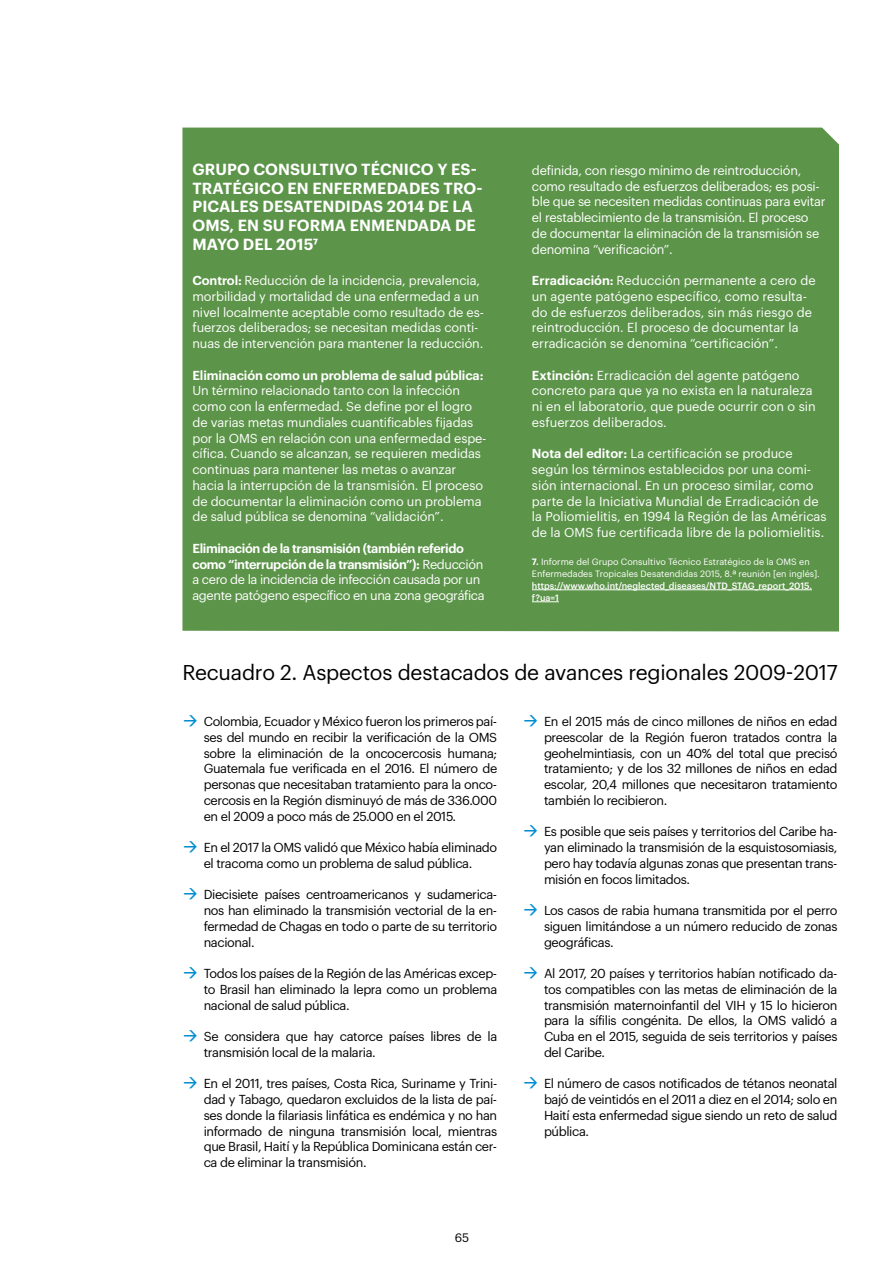
<style>
.page{position:relative;width:893px;height:1263px;background:#fff}
.page>*{position:absolute;margin:0;border:0;box-sizing:border-box;transform-origin:0 0}
.t1{font:21px "Graphik";letter-spacing:-.01em;color:#000}
.t2{font:600 15.75px/18.8px "Graphik";letter-spacing:.005em;color:#fff}
.t3{font:12.75px/15.8px "Graphik";letter-spacing:-.03em;color:#000;text-align:justify}
.t4{font:12.75px/15.8px "Graphik";letter-spacing:-.01em;color:#fff}
.t5{font:12.75px/15.8px "Graphik";letter-spacing:-.03em;color:#fff}
.t6{font:600 12.75px "Graphik";letter-spacing:-.01em;color:#fff}
.t7{font:12px "Graphik";color:#000}
.t8{font:9px/12px "Graphik";color:#fff}
.t9{font:500 9px/12px "Graphik";color:#fff}
.s1{font-weight:600}
</style>
<div class="page">
<div style="left:182px;top:127px;width:657px;height:505px;background:#5c9449"></div>
<p class="t2" style="left:192px;top:158px;width:292px">GRUPO CONSULTIVO TÉCNICO Y ES-<br>TRATÉGICO EN ENFERMEDADES TRO-<br>PICALES DESATENDIDAS 2014 DE LA<br>OMS, EN SU FORMA ENMENDADA DE<br>MAYO DEL 20157</p>
<p class="t4" style="left:192px;top:271px;width:293px"><span class="s1">Control:</span> Reducción de la incidencia, prevalencia, morbilidad y mortalidad de una enfermedad a un nivel localmente aceptable como resultado de es&shy;fuerzos deliberados; se necesitan medidas conti&shy;nuas de intervención para mantener la reducción.</p>
<p class="t6" style="left:192px;top:365px;width:292px">Eliminación como un problema de salud pública:</p>
<p class="t4" style="left:192px;top:382px;width:296px">Un término relacionado tanto con la infección como con la enfermedad. Se define por el logro de varias metas mundiales cuantificables fijadas por la OMS en relación con una enfermedad espe&shy;cífica. Cuando se alcanzan, se requieren medidas continuas para mantener las metas o avanzar hacia la interrupción de la transmisión. El proceso de documentar la eliminación como un problema de salud pública se denomina “validación”.</p>
<p class="t5" style="left:192px;top:539px;width:294px"><span class="s1">Eliminación de la transmisión (también referido como “interrupción de la transmisión”):</span> Reducción a cero de la incidencia de infección causada por un agente patógeno específico en una zona geográfica</p>
<p class="t4" style="left:532px;top:161px;width:295px">definida, con riesgo mínimo de reintroducción, como resultado de esfuerzos deliberados; es posi&shy;ble que se necesiten medidas continuas para evitar el restablecimiento de la transmisión. El proceso de documentar la eliminación de la transmisión se denomina “verificación”.</p>
<p class="t4" style="left:532px;top:271px;width:285px"><span class="s1">Erradicación:</span> Reducción permanente a cero de un agente patógeno específico, como resulta&shy;do de esfuerzos deliberados, sin más riesgo de reintroducción. El proceso de documentar la erradicación se denomina “certificación”.</p>
<p class="t4" style="left:532px;top:366px;width:285px"><span class="s1">Extinción:</span> Erradicación del agente patógeno concreto para que ya no exista en la naturaleza ni en el laboratorio, que puede ocurrir con o sin esfuerzos deliberados.</p>
<p class="t4" style="left:532px;top:445px;width:296px"><span class="s1">Nota del editor:</span> La certificación se produce según los términos establecidos por una comi&shy;sión internacional. En un proceso similar, como parte de la Iniciativa Mundial de Erradicación de la Poliomielitis, en 1994 la Región de las Américas de la OMS fue certificada libre de la poliomielitis.</p>
<p class="t8" style="left:532px;top:555px;width:289px"><span class="s1">7.</span> Informe del Grupo Consultivo Técnico Estratégico de la OMS en<br>Enfermedades Tropicales Desatendidas 2015, 8.ª reunión [en inglés].</p>
<p class="t9" style="left:532px;top:579px;width:281px">https://www.who.int/neglected_diseases/NTD_STAG_report_2015. f?ua=1</p>
<h1 class="t1" style="left:182px;top:657px;width:657px">Recuadro 2. Aspectos destacados de avances regionales 2009-2017</h1>
<p class="t3" style="left:204px;top:712px;width:295px">Colombia, Ecuador y México fueron los primeros paí&shy;ses del mundo en recibir la verificación de la OMS sobre la eliminación de la oncocercosis humana; Guatemala fue verificada en el 2016. El número de personas que necesitaban tratamiento para la onco&shy;cercosis en la Región disminuyó de más de 336.000 en el 2009 a poco más de 25.000 en el 2015.</p>
<p class="t3" style="left:204px;top:838px;width:295px">En el 2017 la OMS validó que México había eliminado el tracoma como un problema de salud pública.</p>
<p class="t3" style="left:204px;top:886px;width:295px">Diecisiete países centroamericanos y sudamerica&shy;nos han eliminado la transmisión vectorial de la en&shy;fermedad de Chagas en todo o parte de su territorio nacional.</p>
<p class="t3" style="left:204px;top:964px;width:295px">Todos los países de la Región de las Américas excep&shy;to Brasil han eliminado la lepra como un problema nacional de salud pública.</p>
<p class="t3" style="left:204px;top:1027px;width:295px">Se considera que hay catorce países libres de la transmisión local de la malaria.</p>
<p class="t3" style="left:204px;top:1075px;width:295px">En el 2011, tres países, Costa Rica, Suriname y Trini&shy;dad y Tabago, quedaron excluidos de la lista de paí&shy;ses donde la filariasis linfática es endémica y no han informado de ninguna transmisión local, mientras que Brasil, Haití y la República Dominicana están cer&shy;ca de eliminar la transmisión.</p>
<p class="t3" style="left:544px;top:712px;width:295px">En el 2015 más de cinco millones de niños en edad preescolar de la Región fueron tratados contra la geohelmintiasis, con un 40% del total que precisó tratamiento; y de los 32 millones de niños en edad escolar, 20,4 millones que necesitaron tratamiento también lo recibieron.</p>
<p class="t3" style="left:544px;top:823px;width:295px">Es posible que seis países y territorios del Caribe ha&shy;yan eliminado la transmisión de la esquistosomiasis, pero hay todavía algunas zonas que presentan trans&shy;misión en focos limitados.</p>
<p class="t3" style="left:544px;top:901px;width:295px">Los casos de rabia humana transmitida por el perro siguen limitándose a un número reducido de zonas geográficas.</p>
<p class="t3" style="left:544px;top:964px;width:295px">Al 2017, 20 países y territorios habían notificado da&shy;tos compatibles con las metas de eliminación de la transmisión maternoinfantil del VIH y 15 lo hicieron para la sífilis congénita. De ellos, la OMS validó a Cuba en el 2015, seguida de seis territorios y países del Caribe.</p>
<p class="t3" style="left:544px;top:1075px;width:295px">El número de casos notificados de tétanos neonatal bajó de veintidós en el 2011 a diez en el 2014; solo en Haití esta enfermedad sigue siendo un reto de salud pública.</p>
<p class="t7" style="left:455px;top:1228px;width:16px">65</p>
</div>
